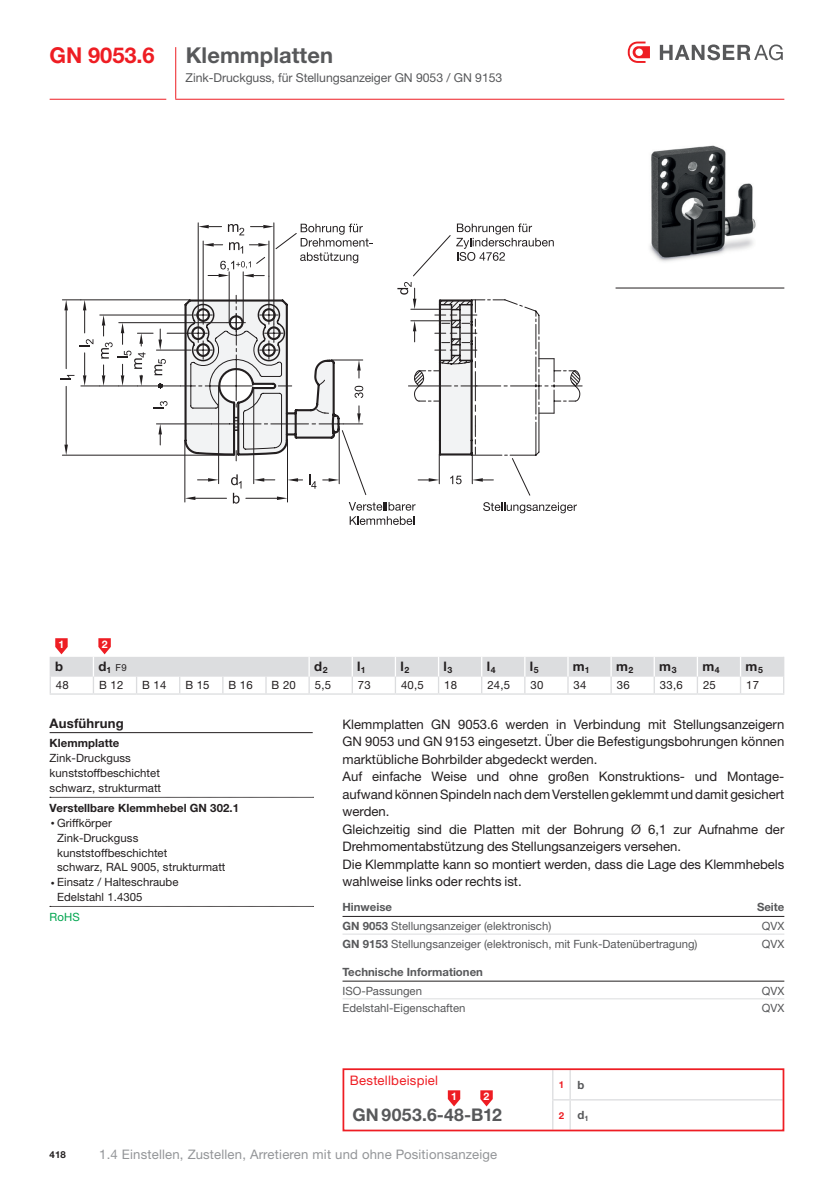
<style>
.page{position:relative;width:834px;height:1181px;background:#fff}
.page>*{position:absolute;margin:0;border:0;box-sizing:border-box;transform-origin:0 0}
.t1{font:700 21.88px "Helvetica Neue LTW1 G";letter-spacing:.005em;color:#57585a}
.t2{font:700 21.88px "Helvetica Neue LTW1 G";letter-spacing:-.005em;color:#ee1d23}
.t3{font:700 17.5px "Helvetica Neue LTW1 G";letter-spacing:.025em;color:#57585a}
.t4{font:13.12px/17.5px "Helvetica Neue LTW1 G";color:#231f20}
.t5{font:13.12px "Helvetica Neue LTW1 G";letter-spacing:.015em;color:#939598}
.t6{font:700 13.12px "Helvetica Neue LTW1 G";letter-spacing:.015em;color:#231f20}
.t7{font:13.12px "Helvetica Neue LTW1 G";letter-spacing:.02em;color:#ee1d23}
.t8{font:12.25px "Helvetica Neue LTW1 G";letter-spacing:-.005em;color:#57585a}
.t9{font:11.38px/14.9px "Helvetica Neue LTW1 G";letter-spacing:.005em;color:#231f20}
.t10{font:11.38px "Helvetica Neue LTW1 G";color:#57585a}
.t11{font:700 11.38px "Helvetica Neue LTW1 G";letter-spacing:.005em;color:#231f20}
.t12{font:700 11.38px "Helvetica Neue LTW1 G";color:#57585a}
.t13{font:11.38px "Helvetica Neue LTW1 G";color:#00a54f}
.t14{font:700 10.5px "Helvetica Neue LTW1 G";color:#fff}
.t15{font:700 9.62px "Helvetica Neue LTW1 G";color:#ee1d23}
.t16{font:9.62px "Helvetica Neue LTW1 G";color:#231f20}
.t17{font:700 9.62px "Helvetica Neue LTW1 G";color:#231f20}
.s1{font-weight:700;font-size:13.12px}
.s2{font-weight:700}
.s3{font-size:7.88px}
.s4{font-size:11.38px;color:#57585a}
</style>
<div class="page">
<svg style="left:627px;top:42px;width:22px;height:21px"></svg>
<svg style="left:659px;top:44px;width:123px;height:16px"></svg>
<hr style="left:570px;top:1099px;width:212px;height:1px;background:#dcdddf">
<svg style="left:552px;top:1071px;width:18px;height:57px"></svg>
<div style="left:342px;top:1068px;width:442px;height:63px;border:2px solid #ee1d23"></div>
<svg style="left:448px;top:1090px;width:12px;height:16px"></svg>
<svg style="left:480px;top:1090px;width:12px;height:16px"></svg>
<svg style="left:60px;top:223px;width:520px;height:302px"></svg>
<hr style="left:50px;top:693px;width:43px;height:1px;background:#dcdddf">
<hr style="left:93px;top:693px;width:43px;height:1px;background:#dcdddf">
<hr style="left:136px;top:693px;width:44px;height:1px;background:#dcdddf">
<hr style="left:180px;top:693px;width:43px;height:1px;background:#dcdddf">
<hr style="left:223px;top:693px;width:43px;height:1px;background:#dcdddf">
<hr style="left:266px;top:693px;width:43px;height:1px;background:#dcdddf">
<hr style="left:309px;top:693px;width:43px;height:1px;background:#dcdddf">
<hr style="left:352px;top:693px;width:43px;height:1px;background:#dcdddf">
<hr style="left:395px;top:693px;width:43px;height:1px;background:#dcdddf">
<hr style="left:438px;top:693px;width:43px;height:1px;background:#dcdddf">
<hr style="left:481px;top:693px;width:43px;height:1px;background:#dcdddf">
<hr style="left:524px;top:693px;width:44px;height:1px;background:#dcdddf">
<hr style="left:568px;top:693px;width:43px;height:1px;background:#dcdddf">
<hr style="left:611px;top:693px;width:43px;height:1px;background:#dcdddf">
<hr style="left:654px;top:693px;width:43px;height:1px;background:#dcdddf">
<hr style="left:697px;top:693px;width:43px;height:1px;background:#dcdddf">
<hr style="left:740px;top:693px;width:44px;height:1px;background:#dcdddf">
<svg style="left:50px;top:638px;width:734px;height:55px"></svg>
<hr style="left:342px;top:916px;width:442px;height:1px;background:#231f20">
<hr style="left:342px;top:933px;width:442px;height:1px;background:#dcdddf">
<hr style="left:342px;top:981px;width:442px;height:1px;background:#231f20">
<hr style="left:342px;top:998px;width:442px;height:1px;background:#dcdddf">
<svg style="left:50px;top:797px;width:263px;height:1px"></svg>
<svg style="left:50px;top:906px;width:263px;height:1px"></svg>
<hr style="left:50px;top:732px;width:263px;height:1px;background:#231f20">
<img style="left:615px;top:145px;width:169px;height:143px">
<hr style="left:615px;top:288px;width:169px;height:1px;background:#231f20">
<hr style="left:50px;top:99px;width:116px;height:1px;background:#ee1d23">
<hr style="left:175px;top:99px;width:609px;height:1px;background:#ee1d23">
<hr style="left:175px;top:47px;width:1px;height:52px;background:#ee1d23">
<h1 class="t2" style="left:50px;top:42px;width:106px">GN 9053.6</h1>
<h1 class="t1" style="left:186px;top:42px;width:149px">Klemmplatten</h1>
<p class="t8" style="left:186px;top:70px;width:318px">Zink-Druckguss, für Stellungsanzeiger GN 9053 / GN 9153</p>
<p class="t14" style="left:59px;top:638px;width:7px">1</p>
<p class="t14" style="left:102px;top:638px;width:7px">2</p>
<p class="t6" style="left:55px;top:658px;width:10px">b</p>
<p class="t16" style="left:98px;top:662px;width:30px"><span class="s1">d</span><sub>1</sub> F9</p>
<p class="t6" style="left:314px;top:658px;width:15px">d<sub>2</sub></p>
<p class="t6" style="left:357px;top:658px;width:10px">l<sub>1</sub></p>
<p class="t6" style="left:400px;top:658px;width:10px">l<sub>2</sub></p>
<p class="t6" style="left:443px;top:658px;width:10px">l<sub>3</sub></p>
<p class="t6" style="left:486px;top:658px;width:10px">l<sub>4</sub></p>
<p class="t6" style="left:529px;top:658px;width:10px">l<sub>5</sub></p>
<p class="t6" style="left:573px;top:658px;width:18px">m<sub>1</sub></p>
<p class="t6" style="left:616px;top:658px;width:19px">m<sub>2</sub></p>
<p class="t6" style="left:659px;top:658px;width:19px">m<sub>3</sub></p>
<p class="t6" style="left:702px;top:658px;width:19px">m<sub>4</sub></p>
<p class="t6" style="left:745px;top:658px;width:19px">m<sub>5</sub></p>
<p class="t9" style="left:56px;top:678px;width:14px">48</p>
<p class="t9" style="left:99px;top:678px;width:26px">B 12</p>
<p class="t9" style="left:142px;top:678px;width:26px">B 14</p>
<p class="t9" style="left:185px;top:678px;width:26px">B 15</p>
<p class="t9" style="left:228px;top:678px;width:26px">B 16</p>
<p class="t9" style="left:271px;top:678px;width:26px">B 20</p>
<p class="t9" style="left:315px;top:678px;width:18px">5,5</p>
<p class="t9" style="left:358px;top:678px;width:14px">73</p>
<p class="t9" style="left:401px;top:678px;width:24px">40,5</p>
<p class="t9" style="left:444px;top:678px;width:14px">18</p>
<p class="t9" style="left:487px;top:678px;width:24px">24,5</p>
<p class="t9" style="left:530px;top:678px;width:14px">30</p>
<p class="t9" style="left:573px;top:678px;width:14px">34</p>
<p class="t9" style="left:616px;top:678px;width:14px">36</p>
<p class="t9" style="left:659px;top:678px;width:24px">33,6</p>
<p class="t9" style="left:703px;top:678px;width:14px">25</p>
<p class="t9" style="left:746px;top:678px;width:14px">17</p>
<p class="t4" style="left:342px;top:715px;width:443px">Klemmplatten GN 9053.6 werden in Verbindung mit Stellungsanzeigern GN 9053 und GN 9153 eingesetzt. Über die Befestigungsbohrungen können marktübliche Bohrbilder abgedeckt werden.<br>Auf einfache Weise und ohne großen Konstruktions- und Montage&shy;aufwand können Spindeln nach dem Verstellen geklemmt und damit gesichert werden.<br>Gleichzeitig sind die Platten mit der Bohrung Ø 6,1 zur Aufnahme der Drehmomentabstützung des Stellungsanzeigers versehen.<br>Die Klemmplatte kann so montiert werden, dass die Lage des Klemmhebels wahlweise links oder rechts ist.</p>
<p class="t12" style="left:342px;top:900px;width:51px">Hinweise</p>
<p class="t12" style="left:756px;top:900px;width:29px">Seite</p>
<p class="t10" style="left:342px;top:919px;width:210px"><span class="s2">GN 9053</span> Stellungsanzeiger (elektronisch)</p>
<p class="t10" style="left:761px;top:919px;width:24px">QVX</p>
<p class="t10" style="left:342px;top:936px;width:356px"><span class="s2">GN 9153</span> Stellungsanzeiger (elektronisch, mit Funk-Datenübertragung)</p>
<p class="t10" style="left:761px;top:936px;width:24px">QVX</p>
<p class="t12" style="left:342px;top:965px;width:142px">Technische Informationen</p>
<p class="t10" style="left:342px;top:984px;width:81px">ISO-Passungen</p>
<p class="t10" style="left:761px;top:984px;width:24px">QVX</p>
<p class="t10" style="left:342px;top:1001px;width:124px">Edelstahl-Eigenschaften</p>
<p class="t10" style="left:761px;top:1001px;width:24px">QVX</p>
<p class="t6" style="left:50px;top:715px;width:76px">Ausführung</p>
<p class="t11" style="left:50px;top:736px;width:71px">Klemmplatte</p>
<p class="t9" style="left:50px;top:751px;width:113px">Zink-Druckguss kunststoffbeschichtet schwarz, strukturmatt</p>
<p class="t11" style="left:50px;top:801px;width:191px">Verstellbare Klemmhebel GN 302.1</p>
<p class="t9" style="left:57px;top:815px;width:170px;text-indent:-6px"><span class="s3">•</span> Griffkörper<br>Zink-Druckguss kunststoffbeschichtet<br>schwarz, RAL 9005, strukturmatt</p>
<p class="t9" style="left:57px;top:875px;width:123px;text-indent:-6px"><span class="s3">•</span> Einsatz / Halteschraube<br>Edelstahl 1.4305</p>
<p class="t13" style="left:50px;top:910px;width:32px">RoHS</p>
<p class="t7" style="left:350px;top:1072px;width:90px">Bestellbeispiel</p>
<p class="t14" style="left:451px;top:1090px;width:7px">1</p>
<p class="t14" style="left:483px;top:1090px;width:7px">2</p>
<h2 class="t3" style="left:352px;top:1104px;width:151px">GN 9053.6-48-B12</h2>
<p class="t17" style="left:50px;top:1148px;width:18px">418</p>
<p class="t5" style="left:99px;top:1146px;width:399px">1.4 Einstellen, Zustellen, Arretieren mit und ohne Positionsanzeige</p>
<p class="t15" style="left:558px;top:1078px;width:27px">1 <span class="s4">b</span></p>
<p class="t15" style="left:558px;top:1109px;width:31px">2 <span class="s4">d</span><sub>1</sub></p>
</div>
